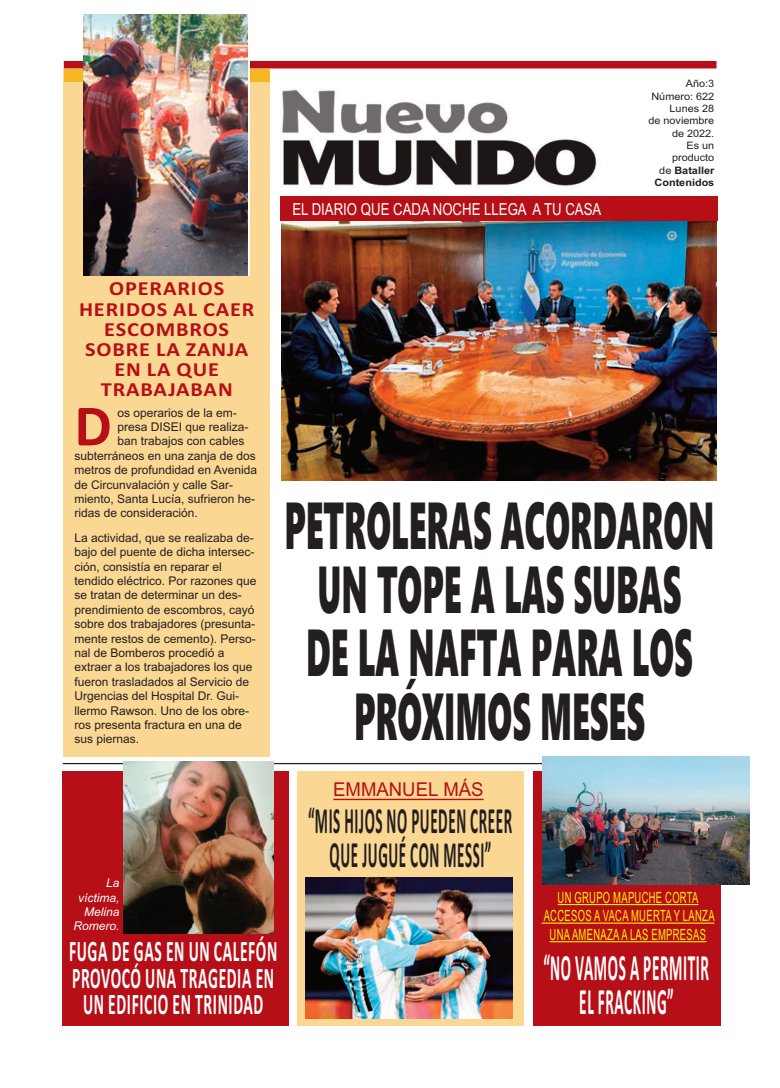
<style>
.page{position:relative;width:780px;height:1088px;background:#fff}
.page>*{position:absolute;margin:0;border:0;box-sizing:border-box;transform-origin:0 0}
.t1{font:66.38px/63.6px "Segoe UI Black";color:#231f20;text-align:center;scale:.49 1}
.t2{font:700 59.12px "Calibri";color:#b70f17}
.t3{font:700 37.38px/33.9px "Calibri";letter-spacing:.04em;color:#fff;text-align:center;scale:.41 1}
.t4{font:700 37.12px/33.8px "Calibri";letter-spacing:.04em;color:#231f20;text-align:center;scale:.41 1}
.t5{font:700 30px/26.8px "Calibri";letter-spacing:.04em;color:#fff;text-align:center;scale:.52 1}
.t6{font:700 20px/20.1px "Calibri";letter-spacing:.04em;color:#b70f17;text-align:center;scale:1.11 1}
.t7{font:19.12px "Arial";color:#b70f17}
.t8{font:16.62px "Arial";color:#fff;scale:.8 1}
.t9{font:15.5px/18.6px "Arial";letter-spacing:.035em;color:#fff101;text-align:center;scale:.61 1}
.t10{font:12px/14.4px "Arial";color:#231f20}
.t11{font:italic 12px/14.4px "Arial";color:#fff;text-align:right}
.t12{font:10.25px/12.2px "Arial";color:#231f20;text-align:right;scale:1.06 1}
.s1{font-weight:700}
</style>
<div class="page">
<img style="left:281px;top:220px;width:435px;height:260px">
<hr style="left:63px;top:763px;width:653px;height:1px;background:#231f20">
<div style="left:297px;top:771px;width:226px;height:254px;background:#fad793"></div>
<div style="left:63px;top:69px;width:206px;height:687px;background:#fad793"></div>
<img style="left:282px;top:89px;width:315px;height:99px">
<div style="left:280px;top:196px;width:437px;height:24px;background:#b70f17"></div>
<div style="left:64px;top:61px;width:652px;height:7px;background:#b70f17"></div>
<div style="left:64px;top:69px;width:205px;height:12px;background:#f6b723"></div>
<div style="left:63px;top:771px;width:226px;height:254px;background:#b70f17"></div>
<div style="left:533px;top:771px;width:187px;height:254px;background:#b70f17"></div>
<hr style="left:333px;top:799px;width:150px;height:1px;background:#b70f17">
<img style="left:123px;top:762px;width:150px;height:171px">
<img style="left:305px;top:877px;width:207px;height:142px">
<hr style="left:557px;top:904px;width:141px;height:1px;background:#fff101">
<hr style="left:541px;top:922px;width:173px;height:2px;background:#fff101">
<hr style="left:549px;top:941px;width:157px;height:1px;background:#fff101">
<img style="left:84px;top:14px;width:164px;height:261px">
<img style="left:543px;top:756px;width:206px;height:128px">
<h3 class="t8" style="left:292px;top:202px;width:388px">EL DIARIO QUE CADA NOCHE LLEGA A TU CASA</h3>
<p class="t12" style="left:648px;top:79px;width:64px">Año:3<br>Número: 622<br>Lunes 28<br>de noviembre de 2022.<br>Es un producto<br>de <span class="s1">Bataller<br>Contenidos</span></p>
<h3 class="t6" style="left:79px;top:278px;width:159px">OPERARIOS<br>HERIDOS AL CAER<br>ESCOMBROS<br>SOBRE LA ZANJA<br>EN LA QUE<br>TRABAJABAN</h3>
<h2 class="t2" style="left:74px;top:397px;width:39px">D</h2>
<p class="t10" style="left:117px;top:406px;width:121px">os operarios de la em-</p>
<p class="t10" style="left:117px;top:421px;width:132px">presa DISEI que realiza-</p>
<p class="t10" style="left:117px;top:435px;width:128px">ban trabajos con cables</p>
<p class="t10" style="left:74px;top:449px;width:183px">subterráneos en una zanja de dos</p>
<p class="t10" style="left:74px;top:464px;width:184px">metros de profundidad en Avenida</p>
<p class="t10" style="left:74px;top:478px;width:160px">de Circunvalación y calle Sar-</p>
<p class="t10" style="left:74px;top:493px;width:182px">miento, Santa Lucía, sufrieron he-</p>
<p class="t10" style="left:74px;top:507px;width:125px">ridas de consideración.</p>
<p class="t10" style="left:74px;top:531px;width:184px">La actividad, que se realizaba de&shy;bajo del puente de dicha intersec&shy;ción, consistía en reparar el tendido eléctrico. Por razones que se tratan de determinar un des&shy;prendimiento de escombros, cayó sobre dos trabajadores (presunta&shy;mente restos de cemento). Perso&shy;nal de Bomberos procedió a extraer a los trabajadores los que fueron trasladados al Servicio de<br>Urgencias del Hospital Dr. Gui&shy;llermo Rawson. Uno de los obre&shy;ros presenta fractura en una de sus piernas.</p>
<h1 class="t1" style="left:284px;top:494px;width:879px">PETROLERAS ACORDARON<br>UN TOPE A LAS SUBAS<br>DE LA NAFTA PARA LOS<br>PRÓXIMOS MESES</h1>
<p class="t11" style="left:73px;top:876px;width:48px">La víctima,<br>Melina<br>Romero.</p>
<h3 class="t5" style="left:69px;top:937px;width:402px">FUGA DE GAS EN UN CALEFÓN<br>PROVOCÓ UNA TRAGEDIA EN<br>UN EDIFICIO EN TRINIDAD</h3>
<h3 class="t7" style="left:333px;top:782px;width:152px">EMMANUEL MÁS</h3>
<h3 class="t4" style="left:308px;top:803px;width:499px">“MIS HIJOS NO PUEDEN CREER<br>QUE JUGUÉ CON MESSI”</h3>
<p class="t9" style="left:543px;top:889px;width:282px">UN GRUPO MAPUCHE CORTA<br>ACCESOS A VACA MUERTA Y LANZA<br>UNA AMENAZA A LAS EMPRESAS</p>
<h3 class="t3" style="left:543px;top:950px;width:406px">“NO VAMOS A PERMITIR<br>EL FRACKING”</h3>
</div>
